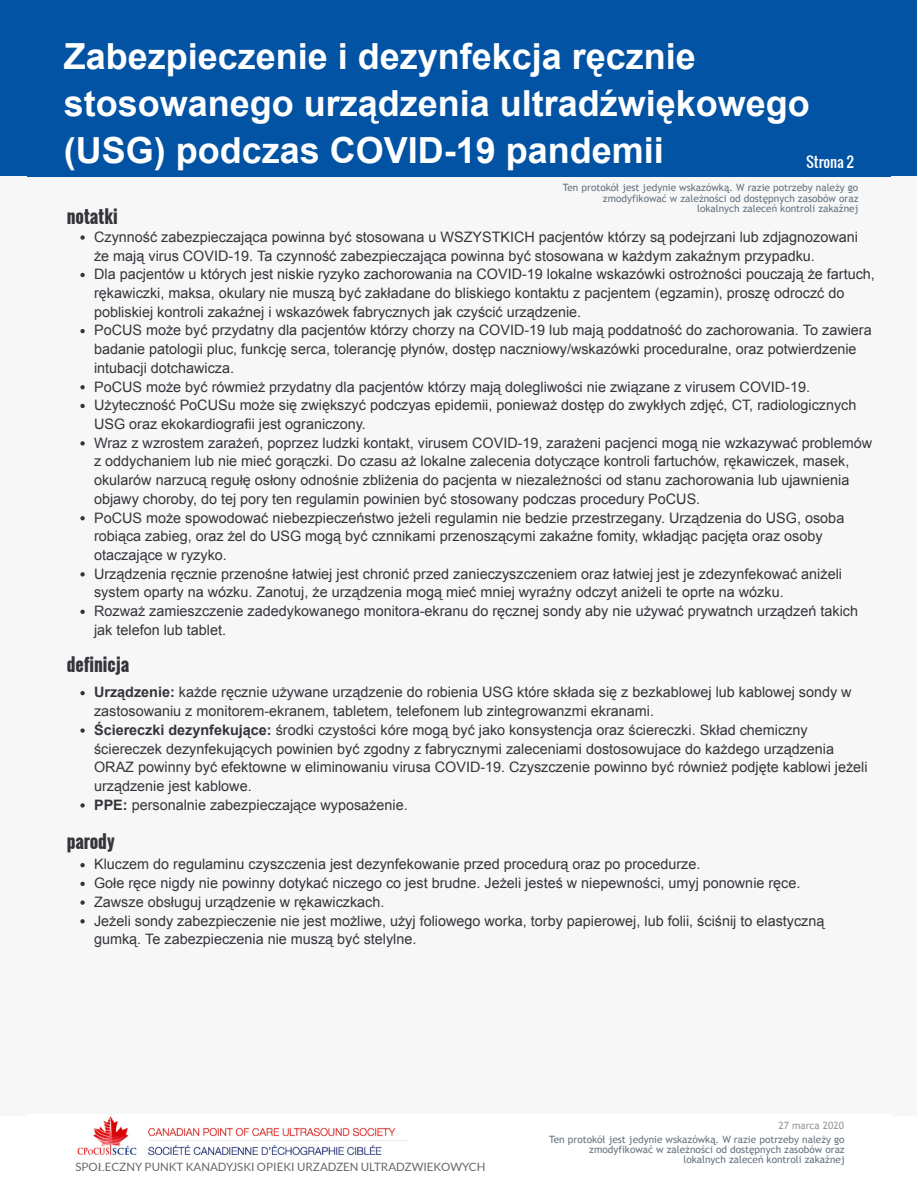
<style>
.page{position:relative;width:918px;height:1188px;background:#fff}
.page>*{position:absolute;margin:0;border:0;box-sizing:border-box;transform-origin:0 0}
.t1{font:700 36px/46.8px "Arial";color:#fff}
.t2{font:700 18px "Oswald";color:#34353a}
.t3{font:14.4px/18.8px "Arial";color:#34353a}
.t4{font:14.4px "Oswald";color:#fff}
.t5{font:11.55px "Lato";color:#666}
.t6{font:10.05px/10.1px "Trebuchet MS";color:#65727f;text-align:right}
.t7{font:10.05px "Trebuchet MS";color:#939598}
.s1{font-weight:700}
.s2{font-family:"Times New Roman"}
</style>
<div class="page">
<div style="left:1px;top:1px;width:916px;height:176px;background:#0253a4"></div>
<div style="left:1px;top:177px;width:916px;height:939px;background:#f7f7f7"></div>
<div style="left:27px;top:0;width:864px;height:177px;background:#0353a4"></div>
<svg style="left:80px;top:863px;width:5px;height:4px"></svg>
<svg style="left:80px;top:882px;width:5px;height:4px"></svg>
<svg style="left:80px;top:900px;width:5px;height:5px"></svg>
<svg style="left:80px;top:919px;width:5px;height:4px"></svg>
<svg style="left:80px;top:691px;width:5px;height:4px"></svg>
<svg style="left:80px;top:728px;width:5px;height:5px"></svg>
<svg style="left:80px;top:803px;width:5px;height:5px"></svg>
<svg style="left:80px;top:235px;width:5px;height:5px"></svg>
<svg style="left:80px;top:273px;width:5px;height:4px"></svg>
<svg style="left:80px;top:329px;width:5px;height:4px"></svg>
<svg style="left:80px;top:385px;width:5px;height:4px"></svg>
<svg style="left:80px;top:404px;width:5px;height:4px"></svg>
<svg style="left:80px;top:441px;width:5px;height:5px"></svg>
<svg style="left:80px;top:516px;width:5px;height:4px"></svg>
<svg style="left:80px;top:572px;width:5px;height:5px"></svg>
<svg style="left:80px;top:610px;width:5px;height:4px"></svg>
<div style="left:27px;top:1114px;width:864px;height:72px;background:#fff"></div>
<img style="left:77px;top:1116px;width:331px;height:40px">
<h1 class="t1" style="left:64px;top:34px;width:747px">Zabezpieczenie i dezynfekcja ręcznie stosowanego urządzenia ultradźwiękowego (USG) podczas COVID-19 pandemii</h1>
<p class="t4" style="left:806px;top:151px;width:50px">STRONA 2</p>
<p class="t2" style="left:67px;top:203px;width:53px">notatki</p>
<p class="t6" style="left:563px;top:183px;width:297px">Ten protokół jest jedynie wskazówką. W razie potrzeby należy go zmodyfikować w zależności od dostępnych zasobów oraz lokalnych zaleceń kontroli zakaźnej</p>
<p class="t3" style="left:94px;top:227px;width:782px">Czynność zabezpieczająca powinna być stosowana u WSZYSTKICH pacjentów którzy są podejrzani lub zdjagnozowani że mają virus COVID-19. Ta czynność zabezpieczająca powinna być stosowana w każdym zakaźnym przypadku.<br>Dla pacjentów u których jest niskie ryzyko zachorowania na COVID-19 lokalne wskazówki ostrożności pouczają że fartuch, rękawiczki, maksa, okulary nie muszą być zakładane do bliskiego kontaktu z pacjentem (egzamin), proszę odroczć do pobliskiej kontroli zakaźnej i wskazówek fabrycznych jak czyścić urządzenie.<br>PoCUS może być przydatny dla pacjentów którzy chorzy na COVID-19 lub mają poddatność do zachorowania. To zawiera badanie patologii pluc, funkcję serca, tolerancję płynów, dostęp naczniowy/wskazówki proceduralne, oraz potwierdzenie intubacji dotchawicza.<br>PoCUS może być rówmież przydatny dla pacjentów którzy mają dolegliwości nie związane z virusem COVID-19.<br>Użyteczność PoCUSu może się zwiększyć podczyas epidemii, ponieważ dostęp do zwykłych zdjęć, CT, radiologicznych USG oraz ekokardiografii jest ograniczony.<br>Wraz z wzrostem zarażeń, poprzez ludzki kontakt, virusem COVID-19, zarażeni pacjenci mogą nie wzkazywać problemów z oddychaniem lub nie mieć gorączki. Do czasu aż lokalne zalecenia dotyczące kontroli fartuchów, rękawiczek, masek, okularów narzucą regułę osłony odnośnie zbliżenia do pacjenta w niezależności od stanu zachorowania lub ujawnienia objawy choroby, do tej pory ten regulamin powinien być stosowany podczas procedury PoCUS.<br>PoCUS może spowodować niebezpieczeństwo jeżeli regulamin nie bedzie przestrzegany. Urządzenia do USG, osoba robiąca zabieg, oraz żel do USG mogą być cznnikami przenoszącymi zakaźne fomity, wkładjąc pacjęta oraz osoby otaczające w ryzyko.<br>Urządzenia ręcznie przenośne łatwiej jest chronić przed zanieczyszczeniem oraz łatwiej jest je zdezynfekować aniżeli system oparty na wózku. Zanotuj, że urządzenia mogą mieć mniej wyraźny odczyt aniżeli te oprte na wózku.<br>Rozważ zamieszczenie zadedykowanego monitora-ekranu do ręcznej sondy aby nie używać prywatnch urządzeń takich jak telefon lub tablet.</p>
<p class="t2" style="left:67px;top:651px;width:64px">definicja</p>
<p class="t3" style="left:94px;top:683px;width:775px"><span class="s1">Urządzenie:</span> każde ręcznie używane urządzenie do robienia USG które składa się z bezkablowej lub kablowej sondy w zastosowaniu z monitorem-ekranem, tabletem, telefonem lub zintegrowanzmi ekranami.<br><span class="s1">Ściereczki dezynfekujące:</span> środki czystości kóre mogą być jako konsystencja oraz ściereczki. Skład chemiczny ściereczek dezynfekujących powinien być zgodny z fabrycznymi zaleceniami dostosowujace do każdego urządzenia ORAZ powinny być efektowne w eliminowaniu virusa COVID-19. Czyszczenie powinno być również podjęte kablowi jeżeli urządzenie jest kablowe.<br><span class="s1">PPE:</span> personalnie zabezpieczające wyposażenie.</p>
<p class="t2" style="left:67px;top:828px;width:49px">parody</p>
<p class="t3" style="left:94px;top:855px;width:732px">Kluczem do regulaminu czyszczenia jest dezynfekowanie przed procedurą oraz po procedurze.<br>Gołe ręce nigdy nie powinny dotykać niczego co jest brudne. Jeżeli jesteś w niepewności, umyj ponownie ręce.<br>Zawsze obsługuj urządzenie w rękawiczkach.<br>Jeżeli sondy zabezpieczenie nie jest możliwe, użyj foliowego worka, torby papierowej, lub folii, ściśnij to elastyczną gumką. Te zabezpieczenia nie muszą być stelylne.</p>
<p class="t5" style="left:75px;top:1160px;width:412px">SPO<span class="s2">Ł</span>ECZNY PUNKT KANADYJSKI OPIEKI URZADZEN ULTRADZWIEKOWYCH</p>
<p class="t7" style="left:778px;top:1120px;width:67px">27 marca 2020</p>
<p class="t6" style="left:549px;top:1135px;width:297px">Ten protokół jest jedynie wskazówką. W razie potrzeby należy go zmodyfikować w zależności od dostępnych zasobów oraz lokalnych zaleceń kontroli zakaźnej</p>
</div>
